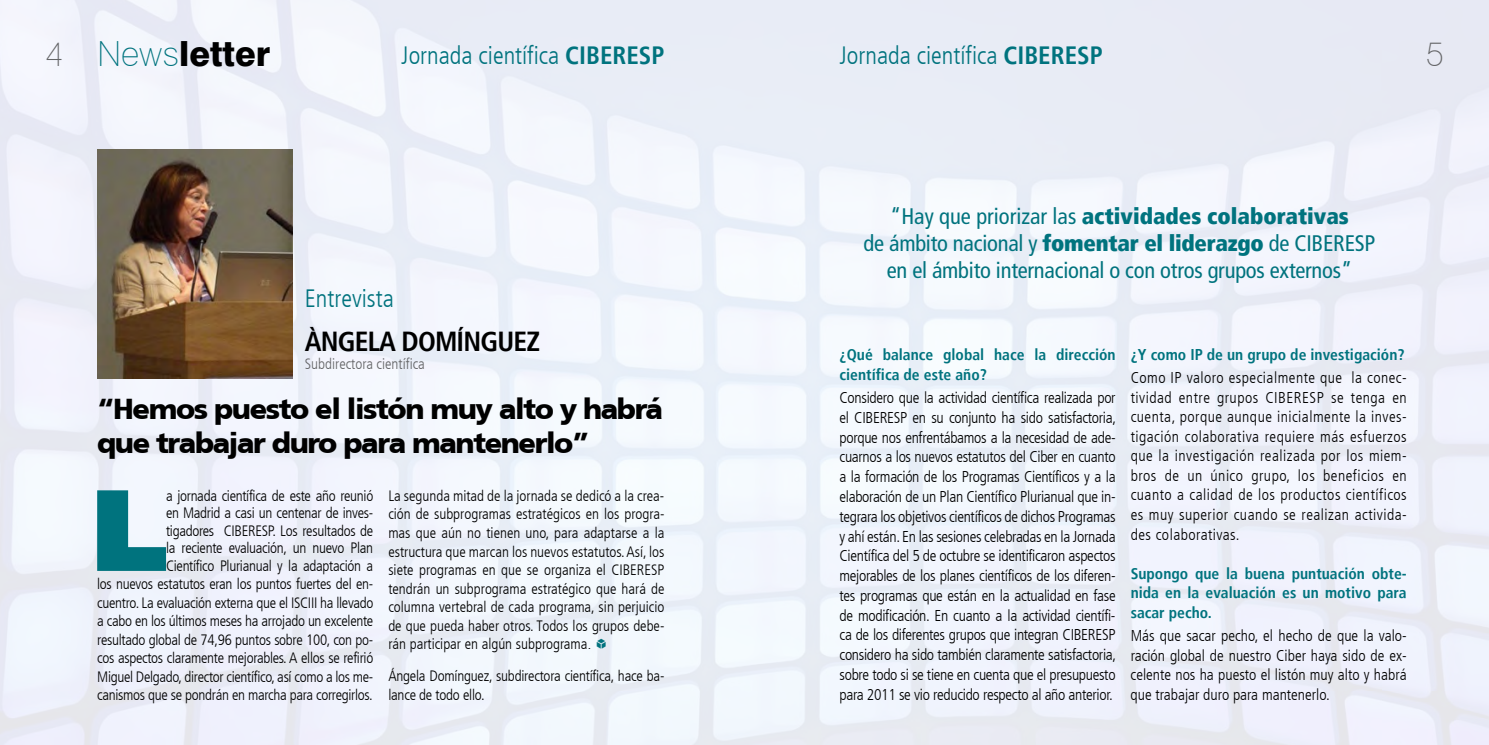
<style>
.page{position:relative;width:1489px;height:745px;background:#fff}
.page>*{position:absolute;margin:0;border:0;box-sizing:border-box;transform-origin:0 0}
.t1{font:900 115.25px "Frutiger CE";color:#00737e}
.t2{font:800 34.62px "Swiss 721 BT";color:#000}
.t3{font:100 34.62px "Swiss 721 BT";color:#646567}
.t4{font:900 28.75px/34.5px "Frutiger CE";letter-spacing:-.05em;color:#000}
.t5{font:700 condensed 27.5px "Frutiger LT";color:#000}
.t6{font:300 condensed 25px "Frutiger LT";color:#00737e}
.t7{font:condensed 22.5px/27px "Frutiger LT";letter-spacing:-.01em;color:#00737e;text-align:center}
.t8{font:300 condensed 15.62px/19.8px "Frutiger LT";color:#000;text-align:justify}
.t9{font:700 condensed 15.62px/19.6px "Frutiger LT";color:#00737e}
.t10{font:300 condensed 15px/18.1px "Frutiger LT";letter-spacing:-.02em;color:#000;text-align:right}
.t11{font:300 condensed 15px "Frutiger LT";color:#646567}
.s1{font-weight:100;color:#646567}
.s2{font-weight:100;color:#00737e}
.s3{font-weight:700}
.s4{font-family:"Frutiger CE";font-stretch:normal}
.s5{color:#00737e}
.s6{font-weight:900}
</style>
<div class="page">
<img style="left:0;top:0;width:1488px;height:744px">
<img style="left:97px;top:149px;width:195px;height:229px">
<h2 class="t2" style="left:45px;top:32px;width:227px"><span class="s1">4</span> <span class="s2">News</span>letter</h2>
<h3 class="t6" style="left:401px;top:41px;width:264px">Jornada científica <span class="s3">CIBERESP</span></h3>
<h3 class="t6" style="left:305px;top:284px;width:90px">Entrevista</h3>
<h3 class="t5" style="left:305px;top:325px;width:32px">Àngela</h3>
<h3 class="t5" style="left:401px;top:325px;width:78px">Dom íngue</h3>
<h3 class="t5" style="left:526px;top:325px;width:15px">z</h3>
<p class="t11" style="left:305px;top:355px;width:122px">Subdirectora científica</p>
<h3 class="t4" style="left:97px;top:391px;width:567px">“Hemos puesto el listón muy alto y habrá que trabajar duro para mantenerlo”</h3>
<p class="t10" style="left:97px;top:486px;width:278px">a jornada científica de este año reunió<br>en Madrid a casi un centenar de inves-<br>tigadores CIBERESP. Los resultados de<br>la reciente evaluación, un nuevo Plan<br>Científico Plurianual y la adaptación a<br>los nuevos estatutos eran los puntos fuertes del en&shy;cuentro. La evaluación externa que el ISCIII ha llevado a cabo en los últimos meses ha arrojado un excelente resultado global de 74,96 puntos sobre 100, con po&shy;cos aspectos claramente mejorables. A ellos se refirió Miguel Delgado, director científico, así como a los me&shy;canismos que se pondrán en marcha para corregirlos.</p>
<p class="t10" style="left:388px;top:486px;width:278px;line-height:18.5px;text-align:justify">La segunda mitad de la jornada se dedicó a la crea&shy;ción de subprogramas estratégicos en los progra&shy;mas que aún no tienen uno, para adaptarse a la estructura que marcan los nuevos estatutos. Así, los siete programas en que se organiza el CIBERESP tendrán un subprograma estratégico que hará de columna vertebral de cada programa, sin perjuicio de que pueda haber otros. Todos los grupos debe&shy;rán participar en algún subprograma<span class="s4">.</span> <span class="s5">✔</span></p>
<h1 class="t1" style="left:91px;top:460px;width:78px">L</h1>
<p class="t10" style="left:388px;top:666px;width:277px;line-height:18.5px;text-align:left">Ángela Domínguez, subdirectora científica, hace ba&shy;lance de todo ello.</p>
<h3 class="t6" style="left:839px;top:41px;width:264px">Jornada científica <span class="s3">CIBERESP</span></h3>
<h2 class="t3" style="left:1425px;top:32px;width:20px">5</h2>
<h3 class="t7" style="left:863px;top:202px;width:513px">“Hay que priorizar las <span class="s6">actividades colaborativas<br></span>de ámbito nacional y <span class="s6">fomentar el liderazgo</span> de CIBERESP en el ámbito internacional o con otros grupos externos”</h3>
<p class="t9" style="left:839px;top:344px;width:277px">¿Qué balance global hace la dirección científica de este año?</p>
<p class="t8" style="left:839px;top:387px;width:278px">Considero que la actividad científica realizada por el CIBERESP en su conjunto ha sido satisfactoria, porque nos enfrentábamos a la necesidad de ade&shy;cuarnos a los nuevos estatutos del Ciber en cuanto a la formación de los Programas Científicos y a la elaboración de un Plan Científico Plurianual que in&shy;tegrara los objetivos científicos de dichos Programas y ahí están. En las sesiones celebradas en la Jornada Científica del 5 de octubre se identificaron aspectos mejorables de los planes científicos de los diferen&shy;tes programas que están en la actualidad en fase de modificación. En cuanto a la actividad científi&shy;ca de los diferentes grupos que integran CIBERESP considero ha sido también claramente satisfactoria, sobre todo si se tiene en cuenta que el presupuesto para 2011 se vio reducido respecto al año anterior.</p>
<p class="t9" style="left:1130px;top:344px;width:275px">¿Y como IP de un grupo de investigación?</p>
<p class="t8" style="left:1130px;top:368px;width:278px">Como IP valoro especialmente que la conec&shy;tividad entre grupos CIBERESP se tenga en cuenta, porque aunque inicialmente la inves&shy;tigación colaborativa requiere más esfuerzos que la investigación realizada por los miem&shy;bros de un único grupo, los beneficios en cuanto a calidad de los productos científicos es muy superior cuando se realizan activida&shy;des colaborativas.</p>
<p class="t9" style="left:1130px;top:563px;width:277px;text-align:justify">Supongo que la buena puntuación obte&shy;nida en la evaluación es un motivo para sacar pecho.</p>
<p class="t8" style="left:1130px;top:625px;width:278px">Más que sacar pecho, el hecho de que la valo&shy;ración global de nuestro Ciber haya sido de ex&shy;celente nos ha puesto el listón muy alto y habrá que trabajar duro para mantenerlo.</p>
</div>
